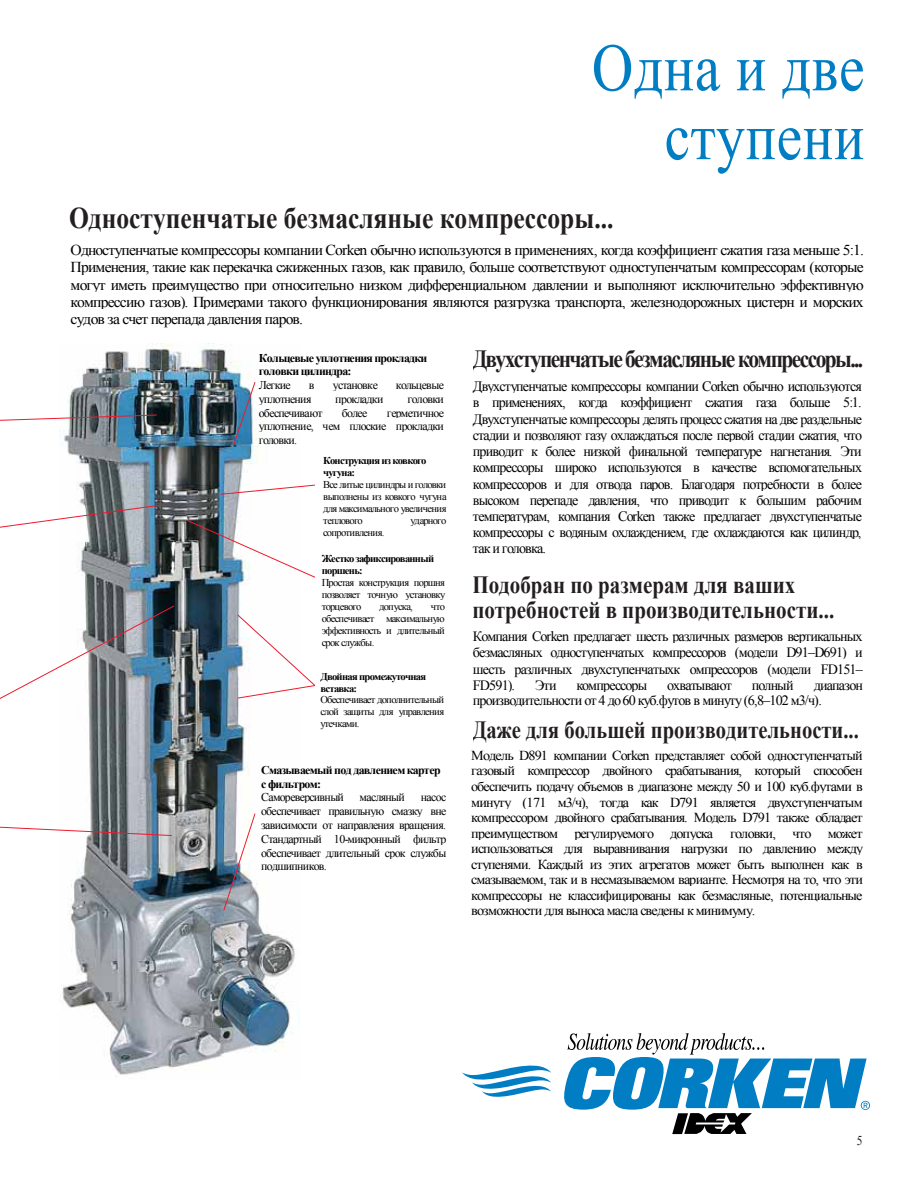
<style>
.page{position:relative;width:918px;height:1188px;background:#fff}
.page>*{position:absolute;margin:0;border:0;box-sizing:border-box;transform-origin:0 0}
.t1{font:67.5px/68.8px "Times New Roman";letter-spacing:.01em;color:#007dc3;text-align:right;scale:.85 1}
.t2{font:700 30px "Times New Roman";color:#231f20;scale:.85 1}
.t3{font:700 24.75px/25.2px "Times New Roman";color:#231f20;scale:.85 1}
.t4{font:700 24.75px "Times New Roman";letter-spacing:-.075em;color:#231f20;scale:.87 1}
.t5{font:700 24.75px "Times New Roman";color:#231f20;scale:.83 1}
.t6{font:15.15px/17.1px "Times New Roman";letter-spacing:-.06em;color:#000;text-align:justify;scale:1.04 1}
.t7{font:14.25px/16.2px "Times New Roman";letter-spacing:-.06em;color:#000;text-align:justify}
.t8{font:13.65px/15.5px "Times New Roman";letter-spacing:-.06em;color:#000;text-align:justify;scale:1.04 1}
.t9{font:13.5px "Times New Roman";color:#231f20;scale:.85 1}
.t10{font:11.85px/13.8px "Times New Roman";letter-spacing:-.055em;color:#000;text-align:justify}
.t11{font:700 11.85px/13.6px "Times New Roman";letter-spacing:-.055em;color:#000}
.t12{font:10.5px/12.1px "Times New Roman";letter-spacing:-.065em;color:#000;text-align:justify}
.t13{font:700 10.5px/11.9px "Times New Roman";letter-spacing:-.065em;color:#000}
.t14{font:10.5px "Times New Roman";letter-spacing:-.085em;color:#000}
.t15{font:10.35px/12px "Times New Roman";letter-spacing:-.06em;color:#000;text-align:justify}
.t16{font:700 10.35px/11.9px "Times New Roman";letter-spacing:-.065em;color:#000}
</style>
<div class="page">
<img style="left:59px;top:344px;width:240px;height:731px">
<svg style="left:0;top:414px;width:158px;height:9px"></svg>
<svg style="left:223px;top:813px;width:33px;height:99px"></svg>
<svg style="left:237px;top:614px;width:79px;height:85px"></svg>
<img style="left:187px;top:520px;width:128px;height:58px">
<svg style="left:220px;top:484px;width:95px;height:11px"></svg>
<svg style="left:233px;top:381px;width:23px;height:65px"></svg>
<svg style="left:0;top:504px;width:162px;height:33px"></svg>
<svg style="left:0;top:823px;width:173px;height:13px"></svg>
<svg style="left:0;top:605px;width:175px;height:130px"></svg>
<svg style="left:564px;top:1033px;width:306px;height:101px"></svg>
<svg style="left:462px;top:1065px;width:89px;height:32px"></svg>
<h1 class="t1" style="left:592px;top:32px;width:322px">Одна и две ступени</h1>
<h2 class="t2" style="left:69px;top:197px;width:642px">Одноступенчатые безмасляные компрессоры...</h2>
<p class="t6" style="left:71px;top:241px;width:765px">Одноступенчатые компрессоры компании Corken обычно используются в применениях, когда коэффициент сжатия газа меньше 5:1.<br>Применения, такие как перекачка сжиженных газов, как правило, больше соответствуют одноступенчатым компрессорам (которые могут иметь преимущество при относительно низком дифференциальном давлении и выполняют исключительно эффективную компрессию газов). Примерами такого функционирования являются разгрузка транспорта, железнодорожных цистерн и морских судов за счет перепада давления паров.</p>
<p class="t11" style="left:259px;top:351px;width:170px">Кольцевые уплотнения прокладки головки цилиндра:</p>
<p class="t10" style="left:259px;top:378px;width:33px">Легкие</p>
<p class="t10" style="left:309px;top:378px;width:7px">в</p>
<p class="t10" style="left:333px;top:378px;width:47px">установке</p>
<p class="t10" style="left:396px;top:378px;width:50px">кольцевые</p>
<p class="t10" style="left:259px;top:392px;width:54px">уплотнения</p>
<p class="t10" style="left:335px;top:392px;width:50px">прокладки</p>
<p class="t10" style="left:408px;top:392px;width:38px">головки</p>
<p class="t10" style="left:259px;top:405px;width:65px">обеспечивают</p>
<p class="t10" style="left:342px;top:405px;width:27px">более</p>
<h3 class="t4" style="left:472px;top:342px;width:451px">Двухступенчатые безмасляные компрессоры...</h3>
<p class="t7" style="left:473px;top:378px;width:391px">Двухступенчатые компрессоры компании Corken обычно используются в применениях, когда коэффициент сжатия газа больше 5:1.<br>Двухступенчатые компрессоры делять процесс сжатия на две раздельные стадии и позволяют газу охлаждаться после первой стадии сжатия, что приводит к более низкой финальной температуре нагнетания. Эти компрессоры широко используются в качестве вспомогательных компрессоров и для отвода паров. Благодаря потребности в более высоком перепаде давления, что приводит к большим рабочим температурам, компания Corken также предлагает двухступенчатые компрессоры с водяным охлаждением, где охлаждаются как цилиндр, так и головка.</p>
<p class="t10" style="left:259px;top:405px;width:187px;text-indent:128px">герметичное уплотнение, чем плоские прокладки головки.</p>
<p class="t13" style="left:323px;top:454px;width:105px">Конструкция из ковкого чугуна:</p>
<p class="t12" style="left:323px;top:478px;width:125px">Все литые цилиндры и головки выполнены из ковкого чугуна для максимального увеличения теплового</p>
<p class="t14" style="left:411px;top:513px;width:37px">ударного</p>
<p class="t12" style="left:323px;top:526px;width:63px">сопротивления.</p>
<p class="t13" style="left:322px;top:552px;width:114px">Жесткозафиксированный поршень:</p>
<p class="t12" style="left:322px;top:576px;width:125px">Простая конструкция поршня позволяет точную установку торцевого</p>
<h3 class="t3" style="left:472px;top:572px;width:427px">Подобран по размерам для ваших потребностей в производительности...</h3>
<p class="t12" style="left:322px;top:600px;width:125px;text-indent:109px">что обеспечивает максимальную эффективность и длительный срок службы.</p>
<p class="t16" style="left:320px;top:670px;width:107px">Двойная промежуточная вставка:</p>
<p class="t15" style="left:320px;top:694px;width:125px">Обеспечивает дополнительный слой защиты для управления утечками.</p>
<p class="t11" style="left:261px;top:763px;width:181px">Смазываемый под давлением картер с фильтром:</p>
<p class="t10" style="left:261px;top:790px;width:84px">Самореверсивный</p>
<p class="t10" style="left:360px;top:790px;width:47px">масляный</p>
<p class="t12" style="left:379px;top:600px;width:35px">допуска,</p>
<p class="t7" style="left:473px;top:628px;width:392px">Компания Corken предлагает шесть различных размеров вертикальных безмасляных одноступенчатых компрессоров (модели D91–D691) и шесть различных двухступенчатыхк омпрессоров (модели FD151– FD591).</p>
<p class="t7" style="left:535px;top:676px;width:23px">Эти</p>
<p class="t7" style="left:576px;top:676px;width:73px">компрессоры</p>
<p class="t7" style="left:667px;top:676px;width:66px">охватывают</p>
<p class="t7" style="left:752px;top:676px;width:43px">полный</p>
<p class="t7" style="left:473px;top:677px;width:392px;line-height:15.6px;text-indent:341px">диапазон производительности от 4 до 60 куб.футов в минуту (6,8–102 м3/ч).</p>
<h3 class="t5" style="left:472px;top:712px;width:467px">Даже для большей производительности...</h3>
<p class="t8" style="left:471px;top:747px;width:378px">Модель D891 компании Corken представляет собой одноступенчатый газовый компрессор двойного срабатывания, который способен обеспечить подачу объемов в диапазоне между 50 и 100 куб.футами в минуту (171 м3/ч), тогда как D791 является двухступенчатым компрессором двойного срабатывания. Модель D791 также обладает преимуществом регулируемого допуска головки, что может использоваться для выравнивания нагрузки по давлению между ступенями. Каждый из этих агрегатов может быть выполнен как в смазываемом, так и в несмазываемом варианте. Несмотря на то, что эти компрессоры не классифицированы как безмасляные, потенциальные возможности для выноса масла сведены к минимуму.</p>
<p class="t10" style="left:261px;top:790px;width:187px;text-indent:160px">насос обеспечивает правильную смазку вне зависимости от направления вращения.<br>Стандартный 10-микронный фильтр обеспечивает длительный срок службы подшипников.</p>
<p class="t9" style="left:857px;top:1131px;width:8px">5</p>
</div>
